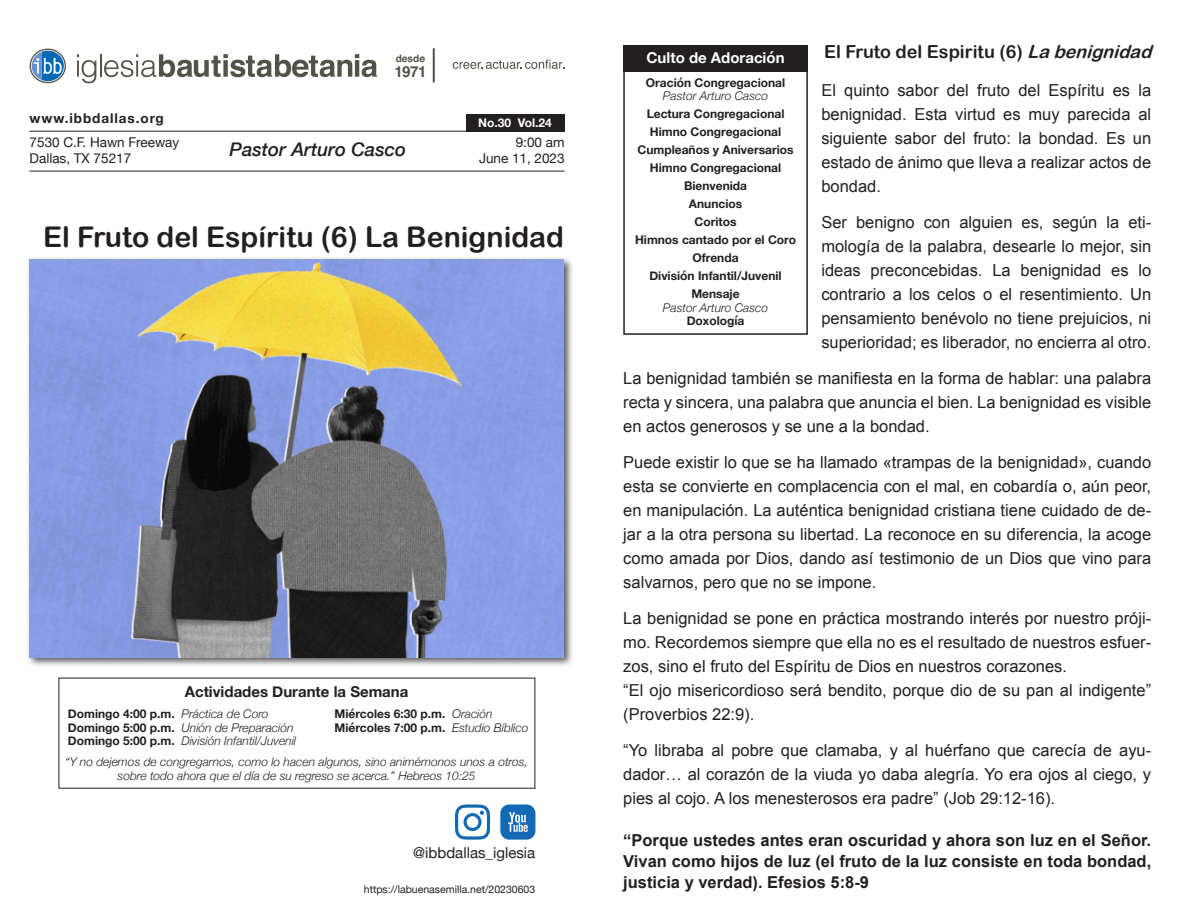
<style>
.page{position:relative;width:1188px;height:918px;background:#fff}
.page>*{position:absolute;margin:0;border:0;box-sizing:border-box;transform-origin:0 0}
.t1{font:28.5px "Arial Rounded MT Bold";color:#231f20}
.t2{font:italic 500 18.75px "Helvetica Neue";color:#231f20}
.t3{font:18px "Arial Rounded MT Bold";color:#231f20}
.t4{font:16.5px/24px "Arial";color:#231f20;text-align:justify}
.t5{font:700 16.5px/21px "Arial";color:#231f20;text-align:justify}
.t6{font:700 15.15px "Helvetica";color:#535249}
.t7{font:700 15px "Helvetica Neue";color:#231f20}
.t8{font:15px "Helvetica Neue";color:#231f20}
.t9{font:700 15px "Helvetica Neue";color:#fff}
.t10{font:13.5px "Helvetica Neue";color:#231f20}
.t11{font:700 13.5px "Helvetica Neue";letter-spacing:.07em;color:#231f20}
.t12{font:700 12px "Helvetica Neue";color:#231f20}
.t13{font:italic 300 12px "Helvetica Neue";color:#231f20}
.t14{font:700 12px "Helvetica Neue";color:#fff}
.t15{font:10.5px "Helvetica Neue";color:#231f20}
.t16{font:700 10.05px "Helvetica";color:#535249}
.s1{font-weight:300;font-style:italic}
.s2{font-weight:700;font-style:normal}
.s3{font-style:italic}
</style>
<div class="page">
<svg style="left:77px;top:54px;width:19px;height:29px"></svg>
<hr style="left:100px;top:54px;width:2px;height:23px;background:#535249">
<svg style="left:104px;top:54px;width:273px;height:23px"></svg>
<hr style="left:433px;top:49px;width:2px;height:33px;background:#535249">
<svg style="left:453px;top:60px;width:111px;height:9px"></svg>
<svg style="left:30px;top:49px;width:36px;height:34px"></svg>
<svg style="left:31px;top:50px;width:34px;height:32px"></svg>
<svg style="left:32px;top:51px;width:32px;height:30px"></svg>
<hr style="left:30px;top:131px;width:534px;height:1px;background:#231f20">
<hr style="left:30px;top:171px;width:534px;height:1px;background:#231f20">
<div style="left:466px;top:114px;width:99px;height:18px;background:#231f20"></div>
<div style="left:623px;top:63px;width:185px;height:272px;border:2px solid #231f20"></div>
<svg style="left:501px;top:805px;width:34px;height:34px"></svg>
<svg style="left:455px;top:805px;width:35px;height:34px"></svg>
<div style="left:26px;top:256px;width:548px;height:412px;background:#231f20;opacity:.75"></div>
<img style="left:30px;top:260px;width:534px;height:398px">
<div style="left:623px;top:46px;width:185px;height:26px;background:#231f20"></div>
<p class="t16" style="left:396px;top:50px;width:31px">desde</p>
<p class="t6" style="left:395px;top:59px;width:34px">1971</p>
<p class="t11" style="left:30px;top:108px;width:136px">www.ibbdallas.org</p>
<p class="t14" style="left:478px;top:113px;width:75px">No.30 Vol.24</p>
<p class="t10" style="left:30px;top:133px;width:151px">7530 C.F. Hawn Freeway</p>
<p class="t10" style="left:30px;top:149px;width:103px">Dallas, TX 75217</p>
<p class="t2" style="left:230px;top:133px;width:178px">Pastor Arturo Casco</p>
<p class="t10" style="left:516px;top:133px;width:50px">9:00 am</p>
<p class="t10" style="left:479px;top:149px;width:87px">June 11, 2023</p>
<p class="t1" style="left:43px;top:220px;width:522px">El Fruto del Espíritu (6) La Benignidad</p>
<p class="t7" style="left:185px;top:680px;width:225px">Actividades Durante la Semana</p>
<p class="t12" style="left:68px;top:705px;width:202px">Domingo 4:00 p.m. <span class="s1">Práctica de Coro</span></p>
<p class="t12" style="left:335px;top:705px;width:160px">Miércoles 6:30 p.m. <span class="s1">Oración</span></p>
<p class="t13" style="left:68px;top:718px;width:227px"><span class="s2">Domingo 5:00 p.m.</span> Unión de Preparación</p>
<p class="t12" style="left:335px;top:718px;width:195px">Miércoles 7:00 p.m. <span class="s1">Estudio Bíblico</span></p>
<p class="t13" style="left:68px;top:732px;width:230px"><span class="s2">Domingo 5:00 p.m.</span> División Infantil/Juvenil</p>
<p class="t13" style="left:65px;top:753px;width:464px">“Y no dejemos de congregarnos, como lo hacen algunos, sino animémonos unos a otros,</p>
<p class="t13" style="left:118px;top:766px;width:359px">sobre todo ahora que el día de su regreso se acerca.” Hebreos 10:25</p>
<p class="t8" style="left:413px;top:842px;width:123px">@ibbdallas_iglesia</p>
<p class="t15" style="left:364px;top:882px;width:173px">https://labuenasemilla.net/20230603</p>
<p class="t3" style="left:824px;top:41px;width:335px">El Fruto del Espiritu (6) <span class="s3">Labenignidad</span></p>
<p class="t4" style="left:821px;top:78px;width:331px">El quinto sabor del fruto del Espíritu es la benignidad. Esta virtud es muy parecida al siguiente sabor del fruto: la bondad. Es un estado de ánimo que lleva a realizar actos de bondad.</p>
<p class="t4" style="left:821px;top:210px;width:331px">Ser benigno con alguien es, según la eti&shy;mología de la palabra, desearle lo mejor, sin ideas preconcebidas. La benignidad es lo contrario a los celos o el resentimiento. Un pensamiento benévolo no tiene prejuicios, ni superioridad; es liberador, no encierra al otro.</p>
<p class="t4" style="left:623px;top:366px;width:529px">La benignidad también se manifiesta en la forma de hablar: una palabra recta y sincera, una palabra que anuncia el bien. La benignidad es visible en actos generosos y se une a la bondad.</p>
<p class="t4" style="left:623px;top:450px;width:530px">Puede existir lo que se ha llamado «trampas de la benignidad», cuando esta se convierte en complacencia con el mal, en cobardía o, aún peor, en manipulación. La auténtica benignidad cristiana tiene cuidado de de&shy;jar a la otra persona su libertad. La reconoce en su diferencia, la acoge como amada por Dios, dando así testimonio de un Dios que vino para salvarnos, pero que no se impone.</p>
<p class="t4" style="left:623px;top:606px;width:529px">La benignidad se pone en práctica mostrando interés por nuestro próji&shy;mo. Recordemos siempre que ella no es el resultado de nuestros esfuer&shy;zos, sino el fruto del Espíritu de Dios en nuestros corazones.</p>
<p class="t4" style="left:623px;top:678px;width:529px">“El ojo misericordioso será bendito, porque dio de su pan al indigente” (Proverbios 22:9).</p>
<p class="t4" style="left:623px;top:738px;width:529px">“Yo libraba al pobre que clamaba, y al huérfano que carecía de ayu&shy;dador… al corazón de la viuda yo daba alegría. Yo era ojos al ciego, y pies al cojo. A los menesterosos era padre” (Job 29:12-16).</p>
<p class="t5" style="left:623px;top:830px;width:530px">“Porque ustedes antes eran oscuridad y ahora son luz en el Señor.<br>Vivan como hijos de luz (el fruto de la luz consiste en toda bondad, justicia y verdad). Efesios 5:8-9</p>
<p class="t9" style="left:647px;top:46px;width:140px">Culto de Adoración</p>
<p class="t12" style="left:646px;top:73px;width:141px">Oración Congregacional</p>
<p class="t13" style="left:663px;top:87px;width:107px">Pastor Arturo Casco</p>
<p class="t12" style="left:647px;top:105px;width:139px">Lectura Congregacional</p>
<p class="t12" style="left:650px;top:123px;width:133px">Himno Congregacional</p>
<p class="t12" style="left:638px;top:141px;width:157px">Cumpleaños y Aniversarios</p>
<p class="t12" style="left:650px;top:159px;width:133px">Himno Congregacional</p>
<p class="t12" style="left:684px;top:177px;width:65px">Bienvenida</p>
<p class="t12" style="left:689px;top:195px;width:55px">Anuncios</p>
<p class="t12" style="left:695px;top:213px;width:43px">Coritos</p>
<p class="t12" style="left:635px;top:231px;width:163px">Himnos cantado por el Coro</p>
<p class="t12" style="left:693px;top:249px;width:48px">Ofrenda</p>
<p class="t12" style="left:649px;top:267px;width:134px">División Infantil/Juvenil</p>
<p class="t12" style="left:691px;top:285px;width:50px">Mensaje</p>
<p class="t13" style="left:663px;top:298px;width:107px">Pastor Arturo Casco</p>
<p class="t12" style="left:687px;top:312px;width:59px">Doxología</p>
</div>
